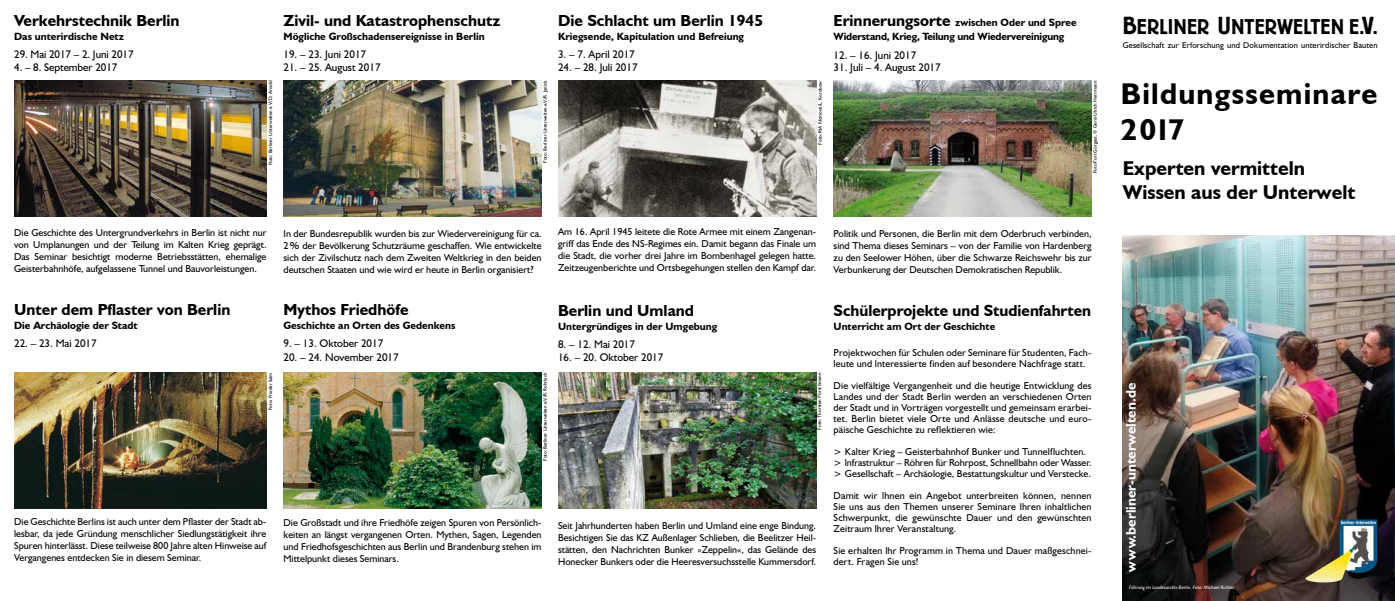
<style>
.page{position:relative;width:1395px;height:601px;background:#fff}
.page>*{position:absolute;margin:0;border:0;box-sizing:border-box;transform-origin:0 0}
.t1{font:700 30px/36px "Humanist 521 BT";letter-spacing:.04em;color:#000}
.t2{font:600 22.4px "Berliner Grotesk D";letter-spacing:.005em;color:#000}
.t3{font:700 20px/24px "Humanist 521 BT";color:#000}
.t4{font:700 16px "Humanist 521 BT";color:#000}
.t5{font:700 14px "Humanist 521 BT";color:#fff}
.t6{font:11px "Humanist 521 BT";color:#000}
.t7{font:700 10.5px/14px "Humanist 521 BT";color:#000}
.t8{font:10px/12px "Humanist 521 BT";color:#000;text-align:justify}
.t9{font:8.4px "Humanist 521 BT";letter-spacing:.015em;color:#000}
.t10{font:5px "Humanist 521 BT";color:#000}
.t11{font:italic 5px "Humanist 521 BT";letter-spacing:.015em;color:#fff}
.s1{font-size:16px}
.s2{font-size:25.8px}
</style>
<div class="page">
<img style="left:1123px;top:235px;width:272px;height:366px">
<img style="left:14px;top:373px;width:252px;height:136px">
<img style="left:14px;top:81px;width:252px;height:136px">
<img style="left:283px;top:373px;width:258px;height:135px">
<img style="left:283px;top:81px;width:258px;height:136px">
<img style="left:1330px;top:519px;width:9px;height:43px">
<img style="left:833px;top:81px;width:258px;height:136px">
<img style="left:558px;top:81px;width:258px;height:136px">
<img style="left:558px;top:373px;width:258px;height:136px">
<h3 class="t4" style="left:14px;top:11px;width:167px">Verkehrstechnik Berlin</h3>
<p class="t7" style="left:14px;top:30px;width:111px">Das unterirdische Netz</p>
<p class="t6" style="left:14px;top:47px;width:121px">29. Mai 2017 – 2. Juni 2017</p>
<p class="t6" style="left:14px;top:60px;width:105px">4. – 8. September 2017</p>
<p class="t10" style="left:267px;top:165px;width:87px;rotate:-90deg">Foto: Berliner Unterwelten e.V./D. Arnold</p>
<h3 class="t4" style="left:283px;top:11px;width:218px">Zivil- und Katastrophenschutz</h3>
<p class="t7" style="left:283px;top:30px;width:203px">Mögliche Großschadensereignisse in Berlin</p>
<p class="t6" style="left:283px;top:47px;width:84px">19. – 23. Juni 2017</p>
<p class="t6" style="left:283px;top:60px;width:98px">21. – 25. August 2017</p>
<p class="t10" style="left:542px;top:163px;width:83px;rotate:-90deg">Foto: Berliner Unterwelten e.V./R. Janick</p>
<h3 class="t4" style="left:558px;top:11px;width:206px">Die Schlacht um Berlin 1945</h3>
<p class="t7" style="left:558px;top:30px;width:188px">Kriegsende, Kapitulation und Befreiung</p>
<p class="t6" style="left:558px;top:47px;width:78px">3. – 7. April 2017</p>
<p class="t6" style="left:558px;top:60px;width:81px">24. – 28. Juli 2017</p>
<p class="t10" style="left:817px;top:145px;width:65px;rotate:-90deg">Foto: RIA Nomosti/L. Korobow</p>
<p class="t7" style="left:833px;top:16px;width:245px"><span class="s1">Erinnerungsorte</span> zwischen Oder und Spree<br>Widerstand, Krieg, Teilung und Wiedervereinigung</p>
<p class="t6" style="left:833px;top:48px;width:84px">12. – 16. Juni 2017</p>
<p class="t6" style="left:833px;top:60px;width:109px">31. Juli – 4. August 2017</p>
<p class="t10" style="left:1092px;top:173px;width:94px;rotate:-90deg">Foto Fort Gorgast, © Gerd-Ulrich Herrmann</p>
<p class="t8" style="left:14px;top:226px;width:254px">Die Geschichte des Untergrundverkehrs in Berlin ist nicht nur von Umplanungen und der Teilung im Kalten Krieg geprägt.<br>Das Seminar besichtigt moderne Betriebsstätten, ehemalige Geisterbahnhöfe, aufgelassene Tunnel und Bauvorleistungen.</p>
<h3 class="t4" style="left:14px;top:300px;width:218px">Unter dem Pflaster von Berlin</h3>
<p class="t7" style="left:14px;top:318px;width:125px">Die Archäologie der Stadt</p>
<p class="t6" style="left:14px;top:337px;width:84px">22. – 23. Mai 2017</p>
<p class="t10" style="left:267px;top:410px;width:39px;rotate:-90deg">Foto: Frieder Salm</p>
<p class="t8" style="left:283px;top:228px;width:259px">In der Bundesrepublik wurden bis zur Wiedervereinigung für ca.<br>2% der Bevölkerung Schutzräume geschaffen. Wie entwickelte sich der Zivilschutz nach dem Zweiten Weltkrieg in den beiden deutschen Staaten und wie wird er heute in Berlin organisiert?</p>
<h3 class="t4" style="left:283px;top:300px;width:126px">Mythos Friedhöfe</h3>
<p class="t7" style="left:283px;top:318px;width:173px">Geschichte an Orten des Gedenkens</p>
<p class="t6" style="left:283px;top:337px;width:101px">9. – 13. Oktober 2017</p>
<p class="t6" style="left:283px;top:350px;width:117px">20. – 24. November 2017</p>
<p class="t10" style="left:542px;top:461px;width:90px;rotate:-90deg">Foto: Berliner Unterwelten e.V./R. Rohrlach</p>
<p class="t8" style="left:558px;top:225px;width:259px">Am 16. April 1945 leitete die Rote Armee mit einem Zangenan&shy;griff das Ende des NS-Regimes ein. Damit begann das Finale um die Stadt, die vorher drei Jahre im Bombenhagel gelegen hatte.<br>Zeitzeugenberichte und Ortsbegehungen stellen den Kampf dar.</p>
<h3 class="t4" style="left:558px;top:300px;width:137px">Berlin und Umland</h3>
<p class="t7" style="left:558px;top:319px;width:161px">Untergründiges in der Umgebung</p>
<p class="t6" style="left:558px;top:337px;width:78px">8. – 12. Mai 2017</p>
<p class="t6" style="left:558px;top:351px;width:107px">16. – 20. Oktober 2017</p>
<p class="t10" style="left:816px;top:430px;width:58px;rotate:-90deg">Foto: Thorsten Pörschmann</p>
<p class="t8" style="left:14px;top:515px;width:254px">Die Geschichte Berlins ist auch unter dem Pflaster der Stadt ab&shy;lesbar, da jede Gründung menschlicher Siedlungstätigkeit ihre Spuren hinterlässt. Diese teilweise 800 Jahre alten Hinweise auf Vergangenes entdecken Sie in diesem Seminar.</p>
<p class="t8" style="left:283px;top:516px;width:259px">Die Großstadt und ihre Friedhöfe zeigen Spuren von Persönlich&shy;keiten an längst vergangenen Orten. Mythen, Sagen, Legenden und Friedhofsgeschichten aus Berlin und Brandenburg stehen im Mittelpunkt dieses Seminars.</p>
<p class="t8" style="left:558px;top:519px;width:259px">Seit Jahrhunderten haben Berlin und Umland eine enge Bindung.<br>Besichtigen Sie das KZ Außenlager Schlieben, die Beelitzer Heil&shy;stätten, den Nachrichten Bunker »Zeppelin«, das Gelände des Honecker Bunkers oder die Heeresversuchsstelle Kummersdorf.</p>
<p class="t8" style="left:833px;top:227px;width:259px">Politik und Personen, die Berlin mit dem Oderbruch verbinden, sind Thema dieses Seminars – von der Familie von Hardenberg zu den Seelower Höhen, über die Schwarze Reichswehr bis zur Verbunkerung der Deutschen Demokratischen Republik.</p>
<h3 class="t4" style="left:833px;top:300px;width:259px">Schülerprojekte und Studienfahrten</h3>
<p class="t7" style="left:833px;top:319px;width:163px">Unterricht am Ort der Geschichte</p>
<p class="t8" style="left:833px;top:347px;width:259px;line-height:11px">Projektwochen für Schulen oder Seminare für Studenten, Fach&shy;leute und lnteressierte finden auf besondere Nachfrage statt.</p>
<p class="t8" style="left:833px;top:380px;width:259px;line-height:11px">Die vielfältige Vergangenheit und die heutige Entwicklung des Landes und der Stadt Berlin werden an verschiedenen Orten der Stadt und in Vorträgen vorgestellt und gemeinsam erarbei&shy;tet. Berlin bietet viele Orte und Anlässe deutsche und euro&shy;päische Geschichte zu reflektieren wie:</p>
<p class="t8" style="left:833px;top:446px;width:259px;line-height:11px;text-align:left">&gt; Kalter Krieg – Geisterbahnhof Bunker und Tunnelfluchten. &gt; lnfrastruktur – Röhren für Rohrpost, Schnellbahn oder Wasser. &gt; Gesellschaft – Archäologie, Bestattungskultur und Verstecke.</p>
<p class="t8" style="left:833px;top:490px;width:259px;line-height:11px">Damit wir lhnen ein Angebot unterbreiten können, nennen Sie uns aus den Themen unserer Seminare lhren inhaltlichen Schwerpunkt, die gewünschte Dauer und den gewünschten Zeitraum lhrer Veranstaltung.</p>
<p class="t8" style="left:833px;top:545px;width:259px;line-height:11px">Sie erhalten lhr Programm in Thema und Dauer maßgeschnei&shy;dert. Fragen Sie uns!</p>
<h2 class="t2" style="left:1123px;top:13px;width:256px"><span class="s2">B</span>ERLINER <span class="s2">U</span>NTERWELTEN E.<span class="s2">V</span>.</h2>
<p class="t9" style="left:1123px;top:40px;width:256px">Gesellschaft zur Erforschung und Dokumentation unterirdischer Bauten</p>
<h1 class="t1" style="left:1121px;top:75px;width:258px">Bildungsseminare<br>2 017</h1>
<h3 class="t3" style="left:1123px;top:156px;width:234px">Experten vermitteln<br>Wissen aus der Unterwelt</h3>
<h3 class="t5" style="left:1122px;top:572px;width:191px;rotate:-90deg">www.berliner-unterwelten.de</h3>
<p class="t11" style="left:1129px;top:584px;width:107px">Führung im Landesarchiv Berlin, Foto: Michael Richter</p>
</div>
